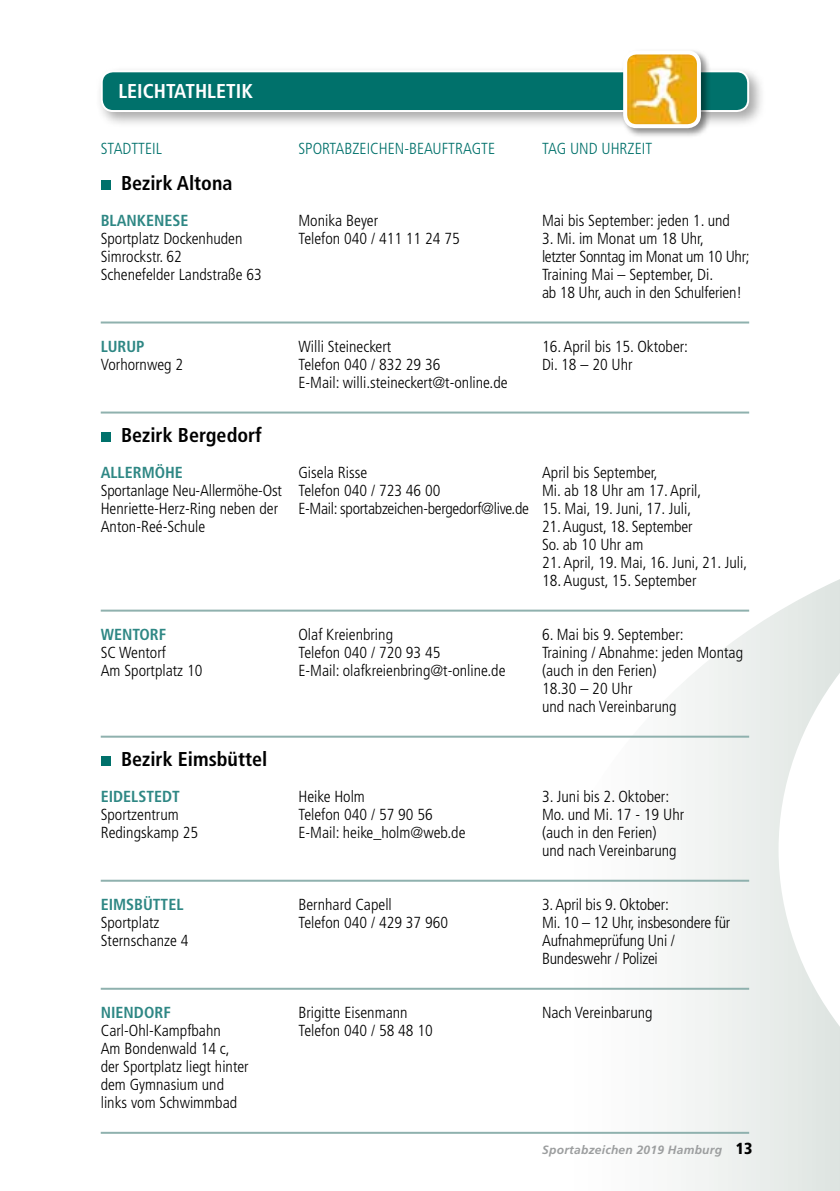
<style>
.page{position:relative;width:840px;height:1191px;background:#fff}
.page>*{position:absolute;margin:0;border:0;box-sizing:border-box;transform-origin:0 0}
.t1{font:700 condensed 20px "Frutiger";color:#000}
.t2{font:700 condensed 20px "Frutiger";color:#fff}
.t3{font:300 condensed 16px/18px "Frutiger";color:#000}
.t4{font:300 condensed 16px/18px "Frutiger";letter-spacing:-.02em;color:#000}
.t5{font:700 condensed 16px "Frutiger";color:#2e8784}
.t6{font:300 condensed 16px "Frutiger";color:#00716b}
.t7{font:italic 700 12px "Frutiger";letter-spacing:.02em;color:#9c9e9f}
.s1{font-weight:900;font-style:normal;font-stretch:condensed;font-size:16px;color:#000}
</style>
<div class="page">
<svg style="left:522px;top:580px;width:317px;height:611px"></svg>
<hr style="left:101px;top:321px;width:647px;height:2px;background:#8fb1ae">
<hr style="left:101px;top:411px;width:647px;height:2px;background:#8fb1ae">
<hr style="left:101px;top:609px;width:647px;height:2px;background:#8fb1ae">
<hr style="left:101px;top:735px;width:647px;height:2px;background:#8fb1ae">
<hr style="left:101px;top:879px;width:647px;height:2px;background:#8fb1ae">
<hr style="left:101px;top:987px;width:647px;height:2px;background:#8fb1ae">
<hr style="left:101px;top:1131px;width:647px;height:2px;background:#8fb1ae">
<div style="left:101px;top:180px;width:10px;height:10px;background:#00716b"></div>
<div style="left:101px;top:432px;width:10px;height:10px;background:#00716b"></div>
<div style="left:101px;top:756px;width:10px;height:10px;background:#00716b"></div>
<div style="left:96px;top:65px;width:668px;height:63px;background:#000;opacity:.35"></div>
<div style="left:102px;top:71px;width:645px;height:40px;background:#00716b;border-radius:11px"></div>
<div style="left:101px;top:70px;width:647px;height:42px;border:2px solid #fff;border-radius:11px"></div>
<div style="left:620px;top:48px;width:90px;height:90px;background:#000;opacity:.46"></div>
<img style="left:624px;top:52px;width:74px;height:74px">
<div style="left:622px;top:50px;width:78px;height:78px;border:4px solid #fff;border-radius:11px"></div>
<p class="t2" style="left:118px;top:79px;width:136px">LEICHTATHLETIK</p>
<p class="t6" style="left:101px;top:139px;width:15px">Stadtteil</p>
<p class="t1" style="left:121px;top:171px;width:113px">Bezirk Altona</p>
<p class="t5" style="left:101px;top:211px;width:87px">BLANKENESE</p>
<p class="t3" style="left:101px;top:229px;width:162px">Sportplatz Dockenhuden<br>Simrockstr. 62<br>Schenefelder Landstraße 63</p>
<p class="t5" style="left:101px;top:337px;width:45px">LURUP</p>
<p class="t3" style="left:101px;top:355px;width:84px">Vorhornweg 2</p>
<p class="t1" style="left:121px;top:423px;width:142px">Bezirk Bergedorf</p>
<p class="t5" style="left:101px;top:463px;width:82px">ALLERMÖHE</p>
<p class="t3" style="left:101px;top:481px;width:183px">Sportanlage Neu-Allermöhe-Ost<br>Henriette-Herz-Ring neben der<br>Anton-Reé-Schule</p>
<p class="t5" style="left:101px;top:625px;width:67px">WENTORF</p>
<p class="t3" style="left:101px;top:643px;width:103px">SC Wentorf<br>Am Sportplatz 10</p>
<p class="t1" style="left:121px;top:747px;width:147px">Bezirk Eimsbüttel</p>
<p class="t5" style="left:101px;top:787px;width:81px">EIDELSTEDT</p>
<p class="t3" style="left:101px;top:805px;width:99px">Sportzentrum<br>Redingskamp 25</p>
<p class="t5" style="left:101px;top:895px;width:84px">EIMSBÜTTEL</p>
<p class="t3" style="left:101px;top:913px;width:89px">Sportplatz<br>Sternschanze 4</p>
<p class="t5" style="left:101px;top:1003px;width:71px">NIENDORF</p>
<p class="t3" style="left:101px;top:1021px;width:149px">Carl-Ohl-Kampfbahn<br>Am Bondenwald 14 c, der Sportplatz liegt hinter dem Gymnasium und links vom Schwimmbad</p>
<p class="t6" style="left:298px;top:139px;width:16px">Sportabzeichen</p>
<p class="t6" style="left:404px;top:139px;width:22px">-Beauftragte</p>
<p class="t3" style="left:298px;top:211px;width:163px">Monika Beyer<br>Telefon 040 / 411 11 24 75</p>
<p class="t3" style="left:298px;top:337px;width:210px">Willi Steineckert<br>Telefon 040 / 832 29 36<br>E-Mail: willi.steineckert@t-online.de</p>
<p class="t6" style="left:541px;top:139px;width:38px">Tag und</p>
<p class="t6" style="left:601px;top:139px;width:17px">Uhrzeit</p>
<p class="t3" style="left:541px;top:211px;width:189px">Mai bis September: jeden 1. und</p>
<p class="t3" style="left:541px;top:229px;width:209px">3. Mi. im Monat um 18 Uhr,<br>letzter Sonntag im Monat um 10 Uhr;<br>Training Mai – September, Di.<br>ab 18 Uhr, auch in den Schulferien!</p>
<p class="t3" style="left:541px;top:337px;width:147px">16. April bis 15. Oktober:<br>Di. 18 – 20 Uhr</p>
<p class="t4" style="left:298px;top:463px;width:232px">Gisela Risse<br>Telefon 040 / 723 46 00<br>E-Mail: sportabzeichen-bergedorf@live.de</p>
<p class="t3" style="left:298px;top:625px;width:208px">Olaf Kreienbring<br>Telefon 040 / 720 93 45<br>E-Mail: olafkreienbring@t-online.de</p>
<p class="t3" style="left:541px;top:463px;width:161px">April bis September,<br>Mi. ab 18 Uhr am 17. April,</p>
<p class="t3" style="left:541px;top:499px;width:151px">15. Mai, 19. Juni, 17. Juli,</p>
<p class="t3" style="left:541px;top:517px;width:152px">21. August, 18. September<br>So. ab 10 Uhr am</p>
<p class="t3" style="left:541px;top:553px;width:206px">21. April, 19. Mai, 16. Juni, 21. Juli,</p>
<p class="t3" style="left:541px;top:571px;width:156px">18. August, 15. September</p>
<p class="t3" style="left:541px;top:625px;width:202px">6. Mai bis 9. September:<br>Training / Abnahme: jeden Montag (auch in den Ferien)<br>18.30 – 20 Uhr<br>und nach Vereinbarung</p>
<p class="t3" style="left:298px;top:787px;width:168px">Heike Holm<br>Telefon 040 / 57 90 56<br>E-Mail: heike_holm@web.de</p>
<p class="t3" style="left:298px;top:895px;width:151px">Bernhard Capell<br>Telefon 040 / 429 37 960</p>
<p class="t3" style="left:298px;top:1003px;width:136px">Brigitte Eisenmann<br>Telefon 040 / 58 48 10</p>
<p class="t3" style="left:541px;top:787px;width:144px">3. Juni bis 2. Oktober:<br>Mo. und Mi. 17 - 19 Uhr (auch in den Ferien)<br>und nach Vereinbarung</p>
<p class="t3" style="left:541px;top:895px;width:190px">3. April bis 9. Oktober:<br>Mi. 10 – 12 Uhr, insbesondere für<br>Aufnahmeprüfung Uni /<br>Bundeswehr / Polizei</p>
<p class="t3" style="left:541px;top:1003px;width:112px">Nach Vereinbarung</p>
<p class="t7" style="left:542px;top:1143px;width:212px">Sportabzeichen 2019 Hamburg <span class="s1">13</span></p>
</div>
